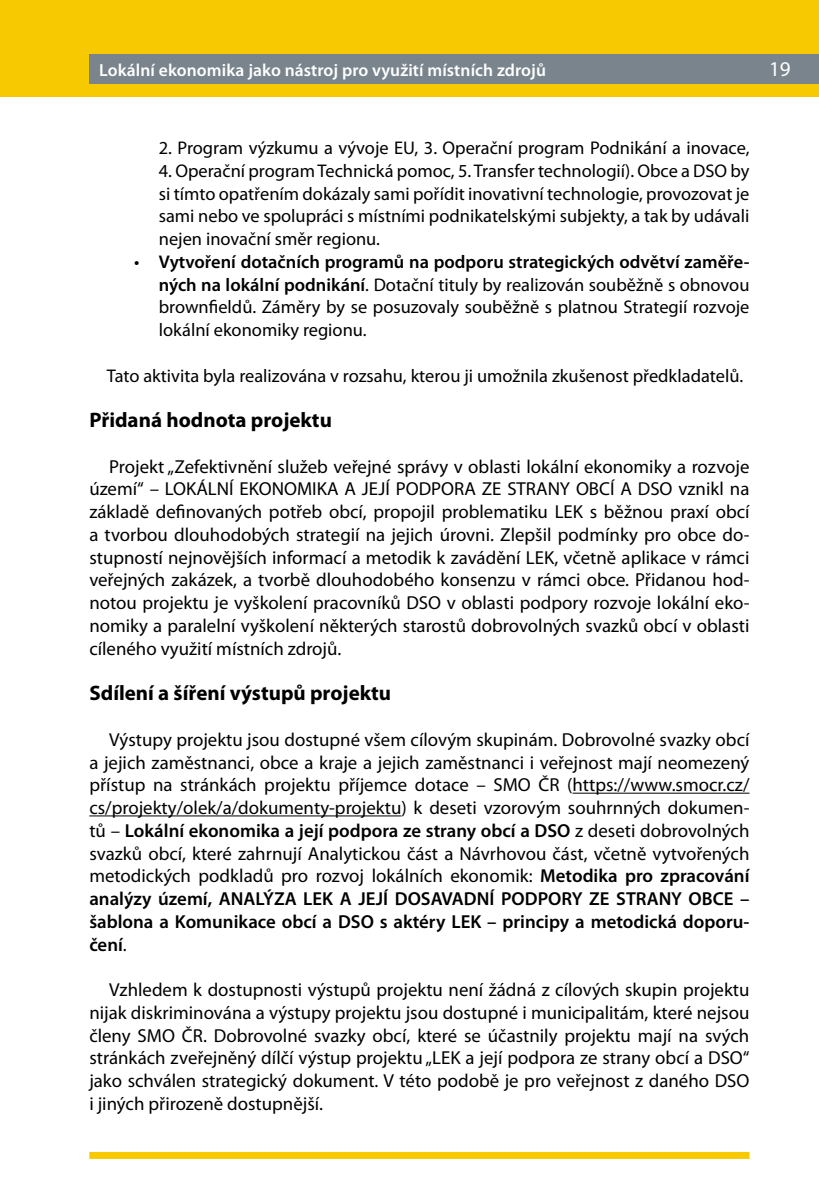
<style>
.page{position:relative;width:819px;height:1191px;background:#fff}
.page>*{position:absolute;margin:0;border:0;box-sizing:border-box;transform-origin:0 0}
.t1{font:700 21px "Myriad Pro";color:#000}
.t2{font:21px "Myriad Pro";color:#fff}
.t3{font:18.9px/22.8px "Myriad Pro";color:#000;text-align:justify}
.t4{font:18.38px/22.8px "Myriad Pro";color:#000;text-align:justify}
.t5{font:600 17.5px "Myriad Pro";letter-spacing:.005em;color:#fff}
.s1{font-size:18.9px}
.s2{font-weight:600}
</style>
<div class="page">
<div style="left:0;top:0;width:819px;height:96px;background:#f6c900"></div>
<div style="left:89px;top:54px;width:730px;height:30px;background:#79848c"></div>
<div style="left:89px;top:1152px;width:660px;height:7px;background:#f6c900"></div>
<hr style="left:572px;top:792px;width:177px;height:1px;background:#000">
<hr style="left:89px;top:815px;width:312px;height:1px;background:#000">
<p class="t5" style="left:99px;top:59px;width:448px">Lokální ekonomika jako nástroj pro využití místních zdrojů</p>
<p class="t2" style="left:769px;top:56px;width:23px">19</p>
<p class="t4" style="left:159px;top:136px;width:592px">2. Program výzkumu a vývoje EU, 3. Operační program Podnikání a inovace,</p>
<p class="t4" style="left:159px;top:159px;width:592px">4. Operační program Technická pomoc, 5. Transfer technologií). Obce a DSO by si tímto opatřením dokázaly sami pořídit inovativní technologie, provozovat je sami nebo ve spolupráci s místními podnikatelskými subjekty, a tak by udávali nejen inovační směr regionu.</p>
<p class="t4" style="left:159px;top:250px;width:592px;text-indent:-25px"><span class="s1">•</span> <span class="s2">Vytvoření dotačních programů na podporu strategických odvětví zaměře&shy;ných na lokální podnikání</span>. Dotační tituly by realizován souběžně s obnovou brownfieldů. Záměry by se posuzovaly souběžně s platnou Strategií rozvoje lokální ekonomiky regionu.</p>
<p class="t4" style="left:107px;top:364px;width:638px">Tato aktivita byla realizována v rozsahu, kterou ji umožnila zkušenost předkladatelů.</p>
<p class="t1" style="left:89px;top:406px;width:244px">Přidaná hodnota projektu</p>
<p class="t3" style="left:89px;top:454px;width:661px;text-indent:20px">Projekt „Zefektivnění služeb veřejné správy v oblasti lokální ekonomiky a rozvoje území“ – LOKÁLNÍ EKONOMIKA A JEJÍ PODPORA ZE STRANY OBCÍ A DSO vznikl na základě definovaných potřeb obcí, propojil problematiku LEK s běžnou praxí obcí a tvorbou dlouhodobých strategií na jejich úrovni. Zlepšil podmínky pro obce do&shy;stupností nejnovějších informací a metodik k zavádění LEK, včetně aplikace v rámci veřejných zakázek, a tvorbě dlouhodobého konsenzu v rámci obce. Přidanou hod&shy;notou projektu je vyškolení pracovníků DSO v oblasti podpory rozvoje lokální eko&shy;nomiky a paralelní vyškolení některých starostů dobrovolných svazků obcí v oblasti cíleného využití místních zdrojů.</p>
<p class="t1" style="left:89px;top:679px;width:303px">Sdílení a šíření výstupů projektu</p>
<p class="t3" style="left:89px;top:727px;width:661px;text-indent:20px">Výstupy projektu jsou dostupné všem cílovým skupinám. Dobrovolné svazky obcí a jejich zaměstnanci, obce a kraje a jejich zaměstnanci i veřejnost mají neomezený přístup na stránkách projektu příjemce dotace – SMO ČR (https://www.smocr.cz/ cs/projekty/olek/a/dokumenty-projektu) k deseti vzorovým souhrnných dokumen&shy;tů – <span class="s2">Lokální ekonomika a její podpora ze strany obcí a DSO</span> z deseti dobrovolných svazků obcí, které zahrnují Analytickou část a Návrhovou část, včetně vytvořených metodických podkladů pro rozvoj lokálních ekonomik: <span class="s2">Metodika pro zpracování analýzy území, ANALÝZA LEK A JEJÍ DOSAVADNÍ PODPORY ZE STRANY OBCE – šablona a Komunikace obcí a DSO s aktéry LEK – principy a metodická doporu&shy;čení</span>.</p>
<p class="t3" style="left:89px;top:978px;width:661px;text-indent:20px">Vzhledem k dostupnosti výstupů projektu není žádná z cílových skupin projektu nijak diskriminována a výstupy projektu jsou dostupné i municipalitám, které nejsou členy SMO ČR. Dobrovolné svazky obcí, které se účastnily projektu mají na svých stránkách zveřejněný dílčí výstup projektu „LEK a její podpora ze strany obcí a DSO“ jako schválen strategický dokument. V této podobě je pro veřejnost z daného DSO i jiných přirozeně dostupnější.</p>
</div>
